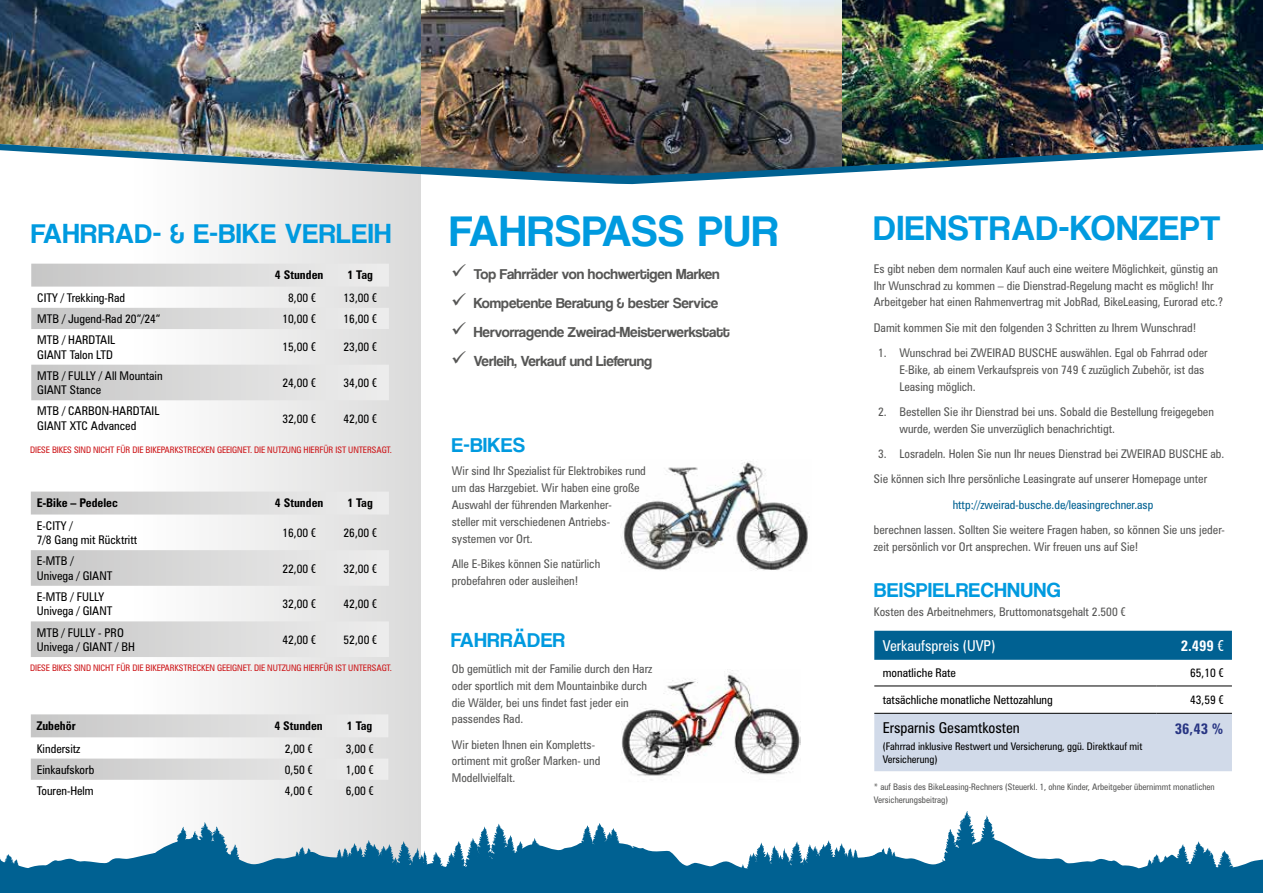
<style>
.page{position:relative;width:1263px;height:893px;background:#fff}
.page>*{position:absolute;margin:0;border:0;box-sizing:border-box;transform-origin:0 0}
.t1{font:45px "Coolvetica Rg";letter-spacing:.04em;color:#009adf}
.t2{font:36px "Coolvetica Rg";letter-spacing:.04em;color:#009adf}
.t3{font:28.5px "Coolvetica Rg";letter-spacing:.04em;color:#009adf}
.t4{font:21px "Coolvetica Rg";letter-spacing:.04em;color:#009adf}
.t5{font:15px "Coolvetica Rg";color:#575756}
.t6{font:condensed 15px "Zurich BT";color:#000}
.t7{font:condensed 15px "Zurich BT";color:#fff}
.t8{font:700 condensed 15px "Zurich BT";color:#fff}
.t9{font:700 condensed 15px "Zurich BT";color:#283583}
.t10{font:condensed 12px/16.8px "Zurich BT";color:#575756}
.t11{font:condensed 12px/14.4px "Zurich BT";color:#000}
.t12{font:700 condensed 12px "Zurich BT";color:#000}
.t13{font:condensed 12px "Zurich BT";color:#006192}
.t14{font:condensed 10.5px/12.6px "Zurich BT";color:#000}
.t15{font:condensed 9px "Zurich BT";letter-spacing:-.01em;color:#cd171a}
.t16{font:condensed 9px/12.6px "Zurich BT";color:#575756}
.s1{font-family:"Futura BT";font-weight:500}
</style>
<div class="page">
<svg style="left:128px;top:184px;width:293px;height:627px"></svg>
<svg style="left:0;top:811px;width:1263px;height:82px"></svg>
<img style="left:621px;top:670px;width:179px;height:106px">
<img style="left:621px;top:461px;width:187px;height:109px">
<svg style="left:31px;top:264px;width:358px;height:136px"></svg>
<svg style="left:31px;top:492px;width:358px;height:165px"></svg>
<svg style="left:31px;top:714px;width:357px;height:66px"></svg>
<img style="left:0;top:0;width:421px;height:141px">
<img style="left:421px;top:0;width:421px;height:141px">
<img style="left:842px;top:0;width:421px;height:141px">
<img style="left:0;top:141px;width:1263px;height:43px">
<div style="left:874px;top:631px;width:358px;height:29px;background:#006192"></div>
<div style="left:874px;top:714px;width:358px;height:57px;background:#d1dae9"></div>
<hr style="left:874px;top:686px;width:283px;height:1px;background:#000">
<hr style="left:1157px;top:686px;width:75px;height:1px;background:#000">
<hr style="left:874px;top:713px;width:283px;height:1px;background:#000">
<hr style="left:1157px;top:713px;width:75px;height:1px;background:#000">
<h3 class="t3" style="left:31px;top:217px;width:361px">FAHRRAD- &amp; E-BIKE VERLEIH</h3>
<h1 class="t1" style="left:450px;top:204px;width:329px">FAHRSPASS PUR</h1>
<h2 class="t2" style="left:874px;top:206px;width:348px">DIENSTRAD-KONZEPT</h2>
<p class="t5" style="left:451px;top:265px;width:270px">✓ Top Fahrräder von hochwertigen Marken</p>
<p class="t5" style="left:451px;top:294px;width:269px">✓ Kompetente Beratung &amp; bester Service</p>
<p class="t5" style="left:451px;top:323px;width:280px">✓ Hervorragende Zweirad-Meisterwerkstatt</p>
<p class="t5" style="left:451px;top:353px;width:202px">✓ Verleih, Verkauf und Lieferung</p>
<p class="t10" style="left:874px;top:260px;width:350px">Es gibt neben dem normalen Kauf auch eine weitere Möglichkeit, günstig an<br>Ihr Wunschrad zu kommen – die Dienstrad-Regelung macht es möglich! Ihr<br>Arbeitgeber hat einen Rahmenvertrag mit JobRad, BikeLeasing, Eurorad etc.?</p>
<p class="t10" style="left:874px;top:319px;width:324px">Damit kommen Sie mit den folgenden 3 Schritten zu Ihrem Wunschrad!</p>
<p class="t10" style="left:899px;top:344px;width:310px;text-indent:-21px">1. Wunschrad bei ZWEIRAD BUSCHE auswählen. Egal ob Fahrrad oder<br>E-Bike, ab einem Verkaufspreis von 749 <span class="s1">€</span> zuzüglich Zubehör, ist das<br>Leasing möglich.</p>
<p class="t10" style="left:899px;top:403px;width:316px;text-indent:-21px">2. Bestellen Sie ihr Dienstrad bei uns. Sobald die Bestellung freigegeben wurde, werden Sie unverzüglich benachrichtigt.</p>
<p class="t10" style="left:874px;top:441px;width:352px;line-height:25.3px;text-indent:4px">3. Losradeln. Holen Sie nun Ihr neues Dienstrad bei ZWEIRAD BUSCHE ab.<br>Sie können sich Ihre persönliche Leasingrate auf unserer Homepage unter</p>
<p class="t13" style="left:953px;top:497px;width:202px">http://zweirad-busche.de/leasingrechner.asp</p>
<p class="t10" style="left:874px;top:521px;width:352px">berechnen lassen. Sollten Sie weitere Fragen haben, so können Sie uns jeder&shy;zeit persönlich vor Ort ansprechen. Wir freuen uns auf Sie!</p>
<h3 class="t4" style="left:874px;top:578px;width:188px">BEISPIELRECHNUNG</h3>
<p class="t12" style="left:275px;top:268px;width:50px">4 Stunden</p>
<p class="t12" style="left:347px;top:268px;width:27px">1 Tag</p>
<p class="t11" style="left:37px;top:290px;width:89px">CITY / Trekking-Rad</p>
<p class="t11" style="left:288px;top:290px;width:29px">8,00 <span class="s1">€</span></p>
<p class="t11" style="left:343px;top:290px;width:35px">13,00 <span class="s1">€</span></p>
<p class="t11" style="left:37px;top:311px;width:125px">MTB / Jugend-Rad 20“/24“</p>
<p class="t11" style="left:282px;top:311px;width:35px">10,00 <span class="s1">€</span></p>
<p class="t11" style="left:343px;top:311px;width:35px">16,00 <span class="s1">€</span></p>
<p class="t11" style="left:37px;top:333px;width:79px">MTB / HARDTAIL<br>GIANT Talon LTD</p>
<p class="t11" style="left:282px;top:340px;width:35px">15,00 <span class="s1">€</span></p>
<p class="t11" style="left:343px;top:340px;width:35px">23,00 <span class="s1">€</span></p>
<p class="t11" style="left:37px;top:368px;width:127px">MTB / FULLY / All Mountain<br>GIANT Stance</p>
<p class="t11" style="left:282px;top:375px;width:35px">24,00 <span class="s1">€</span></p>
<p class="t11" style="left:343px;top:375px;width:35px">34,00 <span class="s1">€</span></p>
<p class="t11" style="left:37px;top:404px;width:124px">MTB / CARBON-HARDTAIL<br>GIANT XTC Advanced</p>
<p class="t11" style="left:282px;top:411px;width:35px">32,00 <span class="s1">€</span></p>
<p class="t11" style="left:343px;top:411px;width:35px">42,00 <span class="s1">€</span></p>
<h3 class="t4" style="left:452px;top:432px;width:75px">E-BIKES</h3>
<p class="t15" style="left:30px;top:445px;width:363px">DIESE BIKES SIND NICHT FÜR DIE BIKEPARKSTRECKEN GEEIGNET. DIE NUTZUNG HIERFÜR IST UNTERSAGT.</p>
<p class="t10" style="left:452px;top:463px;width:196px">Wir sind Ihr Spezialist für Elektrobikes rund um das Harzgebiet. Wir haben eine große Auswahl der führenden Markenher-<br>steller mit verschiedenen Antriebs&shy;systemen vor Ort.</p>
<p class="t10" style="left:452px;top:555px;width:150px">Alle E-Bikes können Sie natürlich probefahren oder ausleihen!</p>
<p class="t12" style="left:37px;top:496px;width:82px">E-Bike – Pedelec</p>
<p class="t12" style="left:275px;top:496px;width:50px">4 Stunden</p>
<p class="t12" style="left:347px;top:496px;width:27px">1 Tag</p>
<p class="t11" style="left:37px;top:518px;width:102px">E-CITY /<br>7/8 Gang mit Rücktritt</p>
<p class="t11" style="left:282px;top:525px;width:35px">16,00 <span class="s1">€</span></p>
<p class="t11" style="left:343px;top:525px;width:35px">26,00 <span class="s1">€</span></p>
<p class="t11" style="left:37px;top:554px;width:77px">E-MTB /<br>Univega / GIANT</p>
<p class="t11" style="left:282px;top:561px;width:35px">22,00 <span class="s1">€</span></p>
<p class="t11" style="left:343px;top:561px;width:35px">32,00 <span class="s1">€</span></p>
<p class="t11" style="left:37px;top:589px;width:77px">E-MTB / FULLY<br>Univega / GIANT</p>
<p class="t11" style="left:282px;top:597px;width:35px">32,00 <span class="s1">€</span></p>
<p class="t11" style="left:343px;top:597px;width:35px">42,00 <span class="s1">€</span></p>
<p class="t11" style="left:37px;top:625px;width:100px">MTB / FULLY - PRO<br>Univega / GIANT / BH</p>
<p class="t11" style="left:282px;top:632px;width:35px">42,00 <span class="s1">€</span></p>
<p class="t11" style="left:344px;top:632px;width:35px">52,00 <span class="s1">€</span></p>
<p class="t10" style="left:874px;top:603px;width:253px">Kosten des Arbeitnehmers, Bruttomonatsgehalt 2.500 <span class="s1">€</span></p>
<h3 class="t4" style="left:451px;top:628px;width:115px">FAHRRÄDER</h3>
<p class="t7" style="left:883px;top:637px;width:114px">Verkaufspreis (UVP)</p>
<p class="t8" style="left:1181px;top:637px;width:44px">2.499 <span class="s1">€</span></p>
<p class="t11" style="left:883px;top:666px;width:75px">monatliche Rate</p>
<p class="t11" style="left:1190px;top:666px;width:35px">65,10 <span class="s1">€</span></p>
<p class="t11" style="left:883px;top:692px;width:171px">tatsächliche monatliche Nettozahlung</p>
<p class="t11" style="left:1190px;top:692px;width:35px">43,59 <span class="s1">€</span></p>
<p class="t6" style="left:883px;top:719px;width:139px">Ersparnis Gesamtkosten</p>
<p class="t14" style="left:883px;top:740px;width:261px">(Fahrrad inklusive Restwert und Versicherung, ggü. Direktkauf mit<br>Versicherung)</p>
<p class="t15" style="left:30px;top:662px;width:363px">DIESE BIKES SIND NICHT FÜR DIE BIKEPARKSTRECKEN GEEIGNET. DIE NUTZUNG HIERFÜR IST UNTERSAGT.</p>
<p class="t10" style="left:452px;top:660px;width:202px">Ob gemütlich mit der Familie durch den Harz oder sportlich mit dem Mountainbike durch die Wälder, bei uns findet fast jeder ein passendes Rad.</p>
<p class="t10" style="left:452px;top:736px;width:150px">Wir bieten Ihnen ein Kompletts&shy;ortiment mit großer Marken- und<br>Modellvielfalt.</p>
<p class="t12" style="left:37px;top:718px;width:40px">Zubehör</p>
<p class="t12" style="left:274px;top:718px;width:50px">4 Stunden</p>
<p class="t12" style="left:347px;top:718px;width:27px">1 Tag</p>
<p class="t11" style="left:37px;top:741px;width:45px">Kindersitz</p>
<p class="t11" style="left:285px;top:741px;width:29px">2,00 <span class="s1">€</span></p>
<p class="t11" style="left:346px;top:741px;width:29px">3,00 <span class="s1">€</span></p>
<p class="t11" style="left:37px;top:762px;width:59px">Einkaufskorb</p>
<p class="t11" style="left:285px;top:762px;width:29px">0,50 <span class="s1">€</span></p>
<p class="t11" style="left:346px;top:762px;width:29px">1,00 <span class="s1">€</span></p>
<p class="t11" style="left:37px;top:783px;width:58px">Touren-Helm</p>
<p class="t11" style="left:285px;top:783px;width:29px">4,00 <span class="s1">€</span></p>
<p class="t11" style="left:346px;top:783px;width:29px">6,00 <span class="s1">€</span></p>
<p class="t9" style="left:1175px;top:719px;width:50px">36,43 %</p>
<p class="t16" style="left:874px;top:781px;width:342px">* auf Basis des BikeLeasing-Rechners (Steuerkl. 1, ohne Kinder, Arbeitgeber übernimmt monatlichen<br>Versicherungsbeitrag)</p>
</div>
